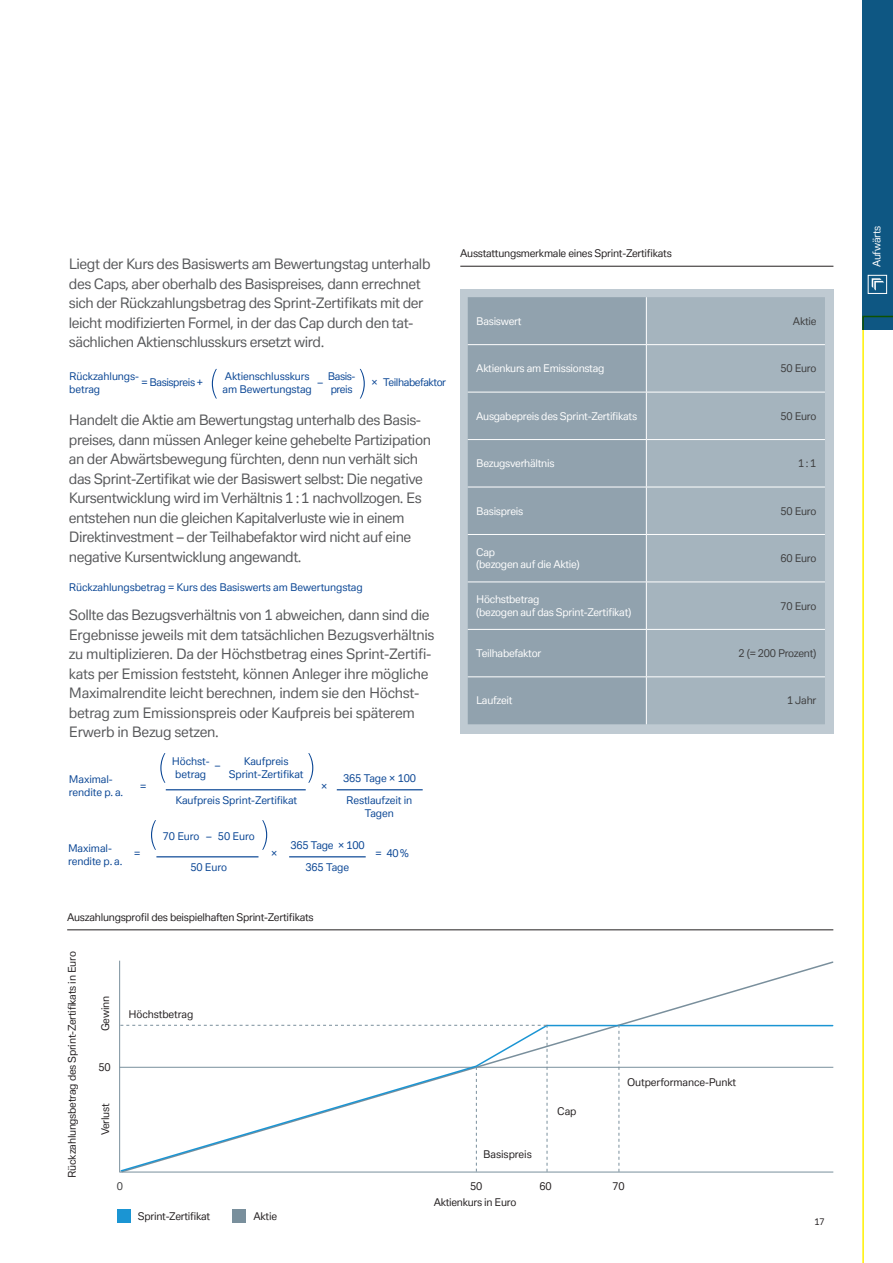
<style>
.page{position:relative;width:893px;height:1263px;background:#fff}
.page>*{position:absolute;margin:0;border:0;box-sizing:border-box;transform-origin:0 0}
.t1{font:14.25px/19.5px "Deutsche Bank Text";letter-spacing:-.03em;color:#57585a}
.t2{font:10.5px/13.2px "Deutsche Bank Text";letter-spacing:-.01em;color:#094594}
.t3{font:10.5px "Deutsche Bank Text";letter-spacing:-.025em;color:#231f20}
.t4{font:10.5px/12.6px "Deutsche Bank Text";letter-spacing:-.025em;color:#fff}
.t5{font:10.5px "Deutsche Bank Text";letter-spacing:-.025em;color:#3e3e3f}
.t6{font:10.5px/13.2px "Deutsche Bank Text";letter-spacing:-.04em;color:#094594}
.t7{font:9px "Deutsche Bank Text";color:#231f20}
</style>
<div class="page">
<svg style="left:212px;top:369px;width:153px;height:30px"></svg>
<hr style="left:166px;top:789px;width:140px;height:1px;background:#094594">
<hr style="left:337px;top:789px;width:86px;height:1px;background:#094594">
<svg style="left:160px;top:753px;width:153px;height:30px"></svg>
<hr style="left:156px;top:856px;width:102px;height:1px;background:#094594">
<hr style="left:289px;top:856px;width:77px;height:1px;background:#094594">
<svg style="left:151px;top:820px;width:116px;height:30px"></svg>
<div style="left:862px;top:0;width:31px;height:330px;background:#0e5783"></div>
<div style="left:868px;top:275px;width:19px;height:19px;border:1px solid #fff"></div>
<svg style="left:872px;top:278px;width:12px;height:13px"></svg>
<hr style="left:67px;top:929px;width:766px;height:1px;background:#231f20">
<hr style="left:460px;top:266px;width:373px;height:1px;background:#231f20">
<div style="left:460px;top:289px;width:373px;height:445px;background:#bfcad2"></div>
<div style="left:468px;top:297px;width:178px;height:427px;background:#91a2ae"></div>
<div style="left:647px;top:297px;width:178px;height:427px;background:#a5b4be"></div>
<hr style="left:646px;top:297px;width:1px;height:47px;background:#fff">
<hr style="left:468px;top:344px;width:178px;height:1px;background:#fff">
<hr style="left:646px;top:344px;width:179px;height:1px;background:#fff">
<hr style="left:646px;top:345px;width:1px;height:47px;background:#fff">
<hr style="left:468px;top:392px;width:178px;height:1px;background:#fff">
<hr style="left:646px;top:392px;width:179px;height:1px;background:#fff">
<hr style="left:646px;top:392px;width:1px;height:47px;background:#fff">
<hr style="left:468px;top:439px;width:178px;height:1px;background:#fff">
<hr style="left:646px;top:439px;width:179px;height:1px;background:#fff">
<hr style="left:646px;top:440px;width:1px;height:47px;background:#fff">
<hr style="left:468px;top:487px;width:178px;height:1px;background:#fff">
<hr style="left:646px;top:487px;width:179px;height:1px;background:#fff">
<hr style="left:646px;top:487px;width:1px;height:47px;background:#fff">
<hr style="left:468px;top:534px;width:178px;height:1px;background:#fff">
<hr style="left:646px;top:534px;width:179px;height:1px;background:#fff">
<hr style="left:646px;top:535px;width:1px;height:46px;background:#fff">
<hr style="left:468px;top:581px;width:178px;height:1px;background:#fff">
<hr style="left:646px;top:581px;width:179px;height:1px;background:#fff">
<hr style="left:646px;top:582px;width:1px;height:47px;background:#fff">
<hr style="left:468px;top:629px;width:178px;height:1px;background:#fff">
<hr style="left:646px;top:629px;width:179px;height:1px;background:#fff">
<hr style="left:646px;top:630px;width:1px;height:46px;background:#fff">
<hr style="left:468px;top:676px;width:178px;height:1px;background:#fff">
<hr style="left:646px;top:676px;width:179px;height:1px;background:#fff">
<hr style="left:646px;top:677px;width:1px;height:47px;background:#fff">
<div style="left:117px;top:1209px;width:13px;height:13px;background:#1b95d3"></div>
<div style="left:232px;top:1209px;width:14px;height:13px;background:#798f9c"></div>
<svg style="left:119px;top:1024px;width:715px;height:149px"></svg>
<hr style="left:120px;top:1172px;width:713px;height:1px;background:#798f9c">
<hr style="left:119px;top:961px;width:1px;height:211px;background:#798f9c">
<svg style="left:619px;top:1025px;width:1px;height:147px"></svg>
<svg style="left:120px;top:1025px;width:428px;height:147px"></svg>
<svg style="left:862px;top:316px;width:31px;height:947px"></svg>
<p class="t1" style="left:69px;top:254px;width:363px">Liegt der Kurs des Basiswerts am Bewertungstag unterhalb des Caps, aber oberhalb des Basispreises, dann errechnet sich der Rückzahlungsbetrag des Sprint-Zertifikats mit der leicht modifizierten Formel, in der das Cap durch den tat&shy;sächlichen Aktienschlusskurs ersetzt wird.</p>
<p class="t2" style="left:69px;top:369px;width:71px">Rückzahlungs&shy;betrag</p>
<p class="t6" style="left:383px;top:376px;width:65px">Teilhabefaktor</p>
<p class="t2" style="left:222px;top:369px;width:91px">Aktienschlusskurs am Bewertungstag</p>
<p class="t2" style="left:318px;top:376px;width:7px">–</p>
<p class="t2" style="left:371px;top:376px;width:8px">×</p>
<p class="t6" style="left:328px;top:369px;width:29px">Basis&shy;preis</p>
<p class="t6" style="left:142px;top:376px;width:63px">= Basispreis +</p>
<p class="t1" style="left:69px;top:410px;width:364px">Handelt die Aktie am Bewertungstag unterhalb des Basis&shy;preises, dann müssen Anleger keine gehebelte Partizipation an der Abwärtsbewegung fürchten, denn nun verhält sich das Sprint-Zertifikat wie der Basiswert selbst: Die negative Kursentwicklung wird im Verhältnis 1 : 1 nachvollzogen. Es entstehen nun die gleichen Kapitalverluste wie in einem Direktinvestment – der Teilhabefaktor wird nicht auf eine negative Kursentwicklung angewandt.</p>
<p class="t2" style="left:69px;top:580px;width:295px">Rückzahlungsbetrag = Kurs des Basiswerts am Bewertungstag</p>
<p class="t1" style="left:69px;top:605px;width:367px">Sollte das Bezugsverhältnis von 1 abweichen, dann sind die Ergebnisse jeweils mit dem tatsächlichen Bezugsverhältnis zu multiplizieren. Da der Höchstbetrag eines Sprint-Zertifi&shy;kats per Emission feststeht, können Anleger ihre mögliche Maximalrendite leicht berechnen, indem sie den Höchst&shy;betrag zum Emissionspreis oder Kaufpreis bei späterem Erwerb in Bezug setzen.</p>
<p class="t2" style="left:229px;top:754px;width:76px;text-align:center">Kaufpreis<br>Sprint-Zertifikat</p>
<p class="t2" style="left:172px;top:754px;width:39px;text-align:center">Höchst&shy;betrag</p>
<p class="t2" style="left:215px;top:758px;width:7px">–</p>
<p class="t2" style="left:69px;top:772px;width:56px">Maximal&shy;rendite p. a.</p>
<p class="t2" style="left:343px;top:768px;width:75px;line-height:21.3px">365 Tage × 100<br>Restlaufzeit in</p>
<p class="t2" style="left:365px;top:806px;width:31px">Tagen</p>
<p class="t2" style="left:140px;top:779px;width:8px">=</p>
<p class="t2" style="left:321px;top:779px;width:8px">×</p>
<p class="t2" style="left:175px;top:793px;width:123px">Kaufpreis Sprint-Zertifikat</p>
<p class="t2" style="left:163px;top:829px;width:94px">70 Euro – 50 Euro</p>
<p class="t2" style="left:68px;top:841px;width:56px">Maximal&shy;rendite p. a.</p>
<p class="t2" style="left:291px;top:835px;width:76px;line-height:21.3px;text-align:center">365 Tage × 100<br>365 Tage</p>
<p class="t2" style="left:134px;top:846px;width:8px">=</p>
<p class="t2" style="left:271px;top:846px;width:8px">×</p>
<p class="t2" style="left:375px;top:846px;width:35px">= 40 %</p>
<p class="t2" style="left:190px;top:860px;width:38px">50 Euro</p>
<p class="t3" style="left:460px;top:247px;width:213px">Ausstattungsmerkmale eines Sprint-Zertifikats</p>
<p class="t4" style="left:476px;top:314px;width:47px">Basiswert</p>
<p class="t5" style="left:793px;top:314px;width:25px">Aktie</p>
<p class="t4" style="left:476px;top:362px;width:130px">Aktienkurs am Emissionstag</p>
<p class="t5" style="left:780px;top:362px;width:37px">50 Euro</p>
<p class="t4" style="left:476px;top:409px;width:162px">Ausgabepreis des Sprint-Zertifikats</p>
<p class="t5" style="left:780px;top:409px;width:37px">50 Euro</p>
<p class="t4" style="left:476px;top:457px;width:80px">Bezugsverhältnis</p>
<p class="t5" style="left:798px;top:457px;width:20px">1 : 1</p>
<p class="t4" style="left:476px;top:504px;width:49px">Basispreis</p>
<p class="t5" style="left:780px;top:504px;width:37px">50 Euro</p>
<p class="t4" style="left:476px;top:545px;width:105px">Cap<br>(bezogen auf die Aktie)</p>
<p class="t5" style="left:780px;top:552px;width:37px">60 Euro</p>
<p class="t4" style="left:476px;top:593px;width:157px">Höchstbetrag<br>(bezogen auf das Sprint-Zertifikat)</p>
<p class="t5" style="left:780px;top:599px;width:37px">70 Euro</p>
<p class="t4" style="left:476px;top:647px;width:67px">Teilhabefaktor</p>
<p class="t5" style="left:738px;top:646px;width:79px">2 (= 200 Prozent)</p>
<p class="t4" style="left:476px;top:694px;width:38px">Laufzeit</p>
<p class="t5" style="left:787px;top:694px;width:31px">1 Jahr</p>
<p class="t3" style="left:67px;top:911px;width:248px">Auszahlungsprofil des beispielhaften Sprint-Zertifikats</p>
<p class="t3" style="left:65px;top:1177px;width:228px;rotate:-90deg">Rückzahlungsbetrag des Sprint-Zertifikats in Euro</p>
<p class="t3" style="left:99px;top:1031px;width:37px;rotate:-90deg">Gewinn</p>
<p class="t3" style="left:99px;top:1060px;width:14px">50</p>
<p class="t3" style="left:99px;top:1135px;width:33px;rotate:-90deg">Verlust</p>
<p class="t3" style="left:129px;top:1007px;width:66px">Höchstbetrag</p>
<p class="t5" style="left:117px;top:1180px;width:8px">0</p>
<p class="t3" style="left:557px;top:1105px;width:21px">Cap</p>
<p class="t3" style="left:483px;top:1148px;width:50px">Basispreis</p>
<p class="t3" style="left:470px;top:1180px;width:14px">50</p>
<p class="t3" style="left:539px;top:1180px;width:14px">60</p>
<p class="t3" style="left:627px;top:1076px;width:111px">Outperformance-Punkt</p>
<p class="t3" style="left:612px;top:1180px;width:14px">70</p>
<p class="t3" style="left:138px;top:1209px;width:74px">Sprint-Zertifikat</p>
<p class="t3" style="left:254px;top:1209px;width:25px">Aktie</p>
<p class="t3" style="left:434px;top:1195px;width:84px">Aktienkurs in Euro</p>
<p class="t7" style="left:814px;top:1216px;width:12px">17</p>
<p class="t4" style="left:870px;top:267px;width:43px;rotate:-90deg">Aufwärts</p>
</div>
